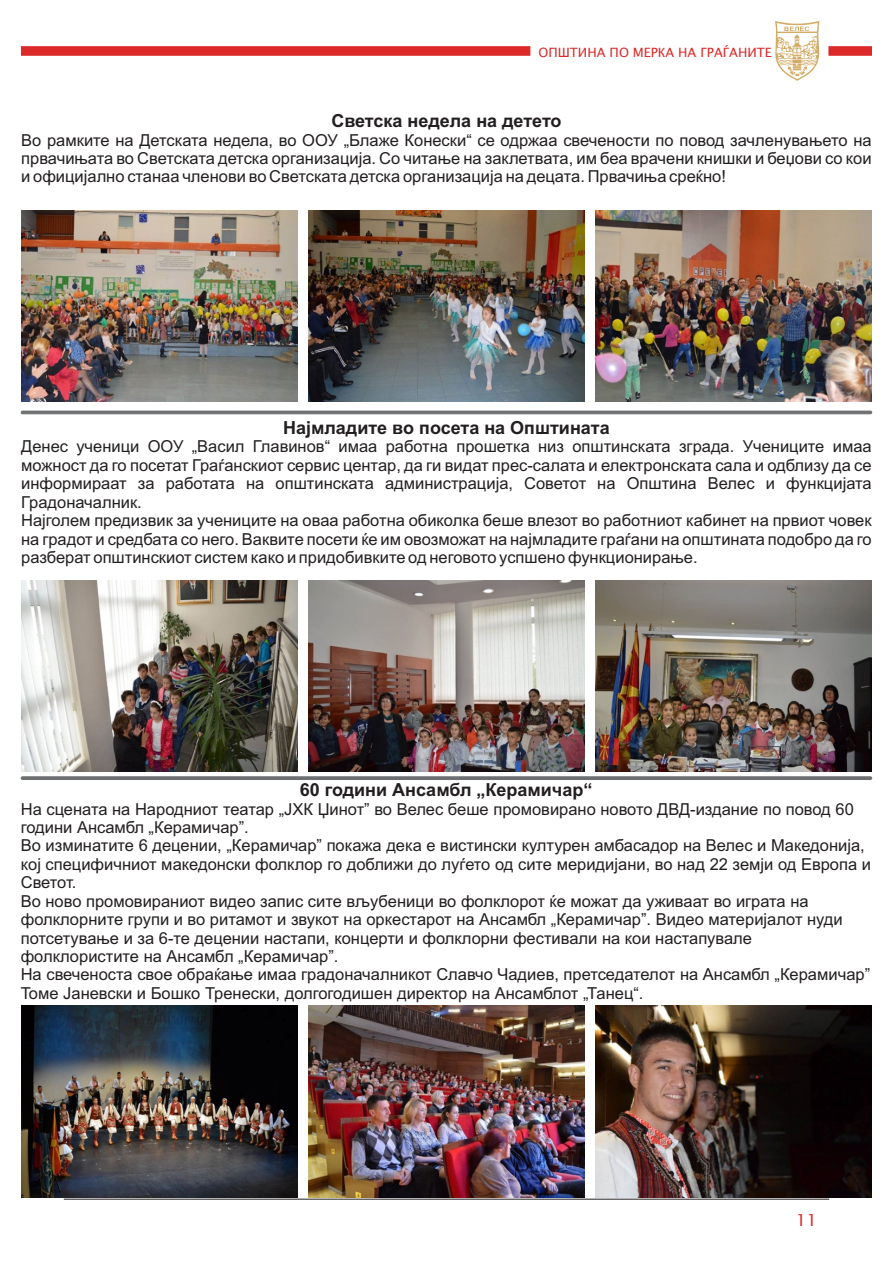
<style>
.page{position:relative;width:893px;height:1263px;background:#fff}
.page>*{position:absolute;margin:0;border:0;box-sizing:border-box;transform-origin:0 0}
.t1{font:700 18px "Arial";color:#231f20}
.t2{font:16.5px/18.5px "Arial";color:#231f20}
.t3{font:16.5px "Lucida Sans Unicode";color:#db2929}
.t4{font:12.75px "Lucida Sans Unicode";color:#db2929}
</style>
<div class="page">
<hr style="left:64px;top:1199px;width:765px;height:1px;background:#231f20">
<div style="left:21px;top:777px;width:851px;height:2px;background:#6d6f71;border:1px solid #6d6f71"></div>
<svg style="left:775px;top:21px;width:44px;height:60px"></svg>
<svg style="left:21px;top:46px;width:510px;height:10px"></svg>
<svg style="left:828px;top:46px;width:44px;height:10px"></svg>
<div style="left:21px;top:411px;width:851px;height:3px;background:#6d6f71;border:1px solid #6d6f71"></div>
<img style="left:595px;top:210px;width:277px;height:192px">
<img style="left:308px;top:210px;width:277px;height:192px">
<img style="left:21px;top:210px;width:277px;height:192px">
<img style="left:595px;top:580px;width:277px;height:192px">
<img style="left:308px;top:580px;width:277px;height:192px">
<img style="left:21px;top:580px;width:277px;height:192px">
<img style="left:595px;top:1006px;width:277px;height:191px">
<img style="left:308px;top:1006px;width:277px;height:191px">
<img style="left:21px;top:1006px;width:277px;height:191px">
<p class="t4" style="left:538px;top:47px;width:235px">ОПШТИНА ПО МЕРКА НА ГРАЃАНИТЕ</p>
<p class="t1" style="left:331px;top:114px;width:232px">Светска недела на детето</p>
<p class="t2" style="left:21px;top:132px;width:852px;text-align:justify">Во рамките на Детската недела, во ООУ „Блаже Конески“ се одржаа свечености по повод зачленувањето на првачињата во Светската детска организација. Со читање на заклетвата, им беа врачени книшки и беџови со кои и официјално станаа членови во Светската детска организација на децата. Првачиња среќно!</p>
<p class="t1" style="left:283px;top:421px;width:328px">Најмладите во посета на Општината</p>
<p class="t2" style="left:21px;top:439px;width:852px">Денес ученици ООУ „Васил Главинов“ имаа работна прошетка низ општинската зграда. Учениците имаа можност да го посетат Граѓанскиот сервис центар, да ги видат прес-салата и електронската сала и одблизу да се информираат за работата на општинската администрација, Советот на Општина Велес и функцијата Градоначалник.<br>Најголем предизвик за учениците на оваа работна обиколка беше влезот во работниот кабинет на првиот човек на градот и средбата со него. Ваквите посети ќе им овозможат на најмладите граѓани на општината подобро да го разберат општинскиот систем како и придобивките од неговото успшено функционирање.</p>
<p class="t1" style="left:300px;top:783px;width:294px">60 години Ансамбл „Керамичар“</p>
<p class="t2" style="left:21px;top:801px;width:852px">На сцената на Народниот театар „ЈХК Џинот” во Велес беше промовирано новото ДВД-издание по повод 60 години Ансамбл „Керамичар”.<br>Во изминатите 6 децении, „Керамичар” покажа дека е вистински културен амбасадор на Велес и Македонија, кој специфичниот македонски фолклор го доближи до луѓето од сите меридијани, во над 22 земји од Европа и Светот.<br>Во ново промовираниот видео запис сите вљубеници во фолклорот ќе можат да уживаат во играта на фолклорните групи и во ритамот и звукот на оркестарот на Ансамбл „Керамичар”. Видео материјалот нуди потсетување и за 6-те децении настапи, концерти и фолклорни фестивали на кои настапувале фолклористите на Ансамбл „Керамичар”.<br>На свеченоста свое обраќање имаа градоначалникот Славчо Чадиев, претседателот на Ансамбл „Керамичар” Toме Јаневски и Бошко Тренески, долгогодишен директор на Ансамблот „Танец“.</p>
<p class="t3" style="left:796px;top:1213px;width:22px">11</p>
</div>
